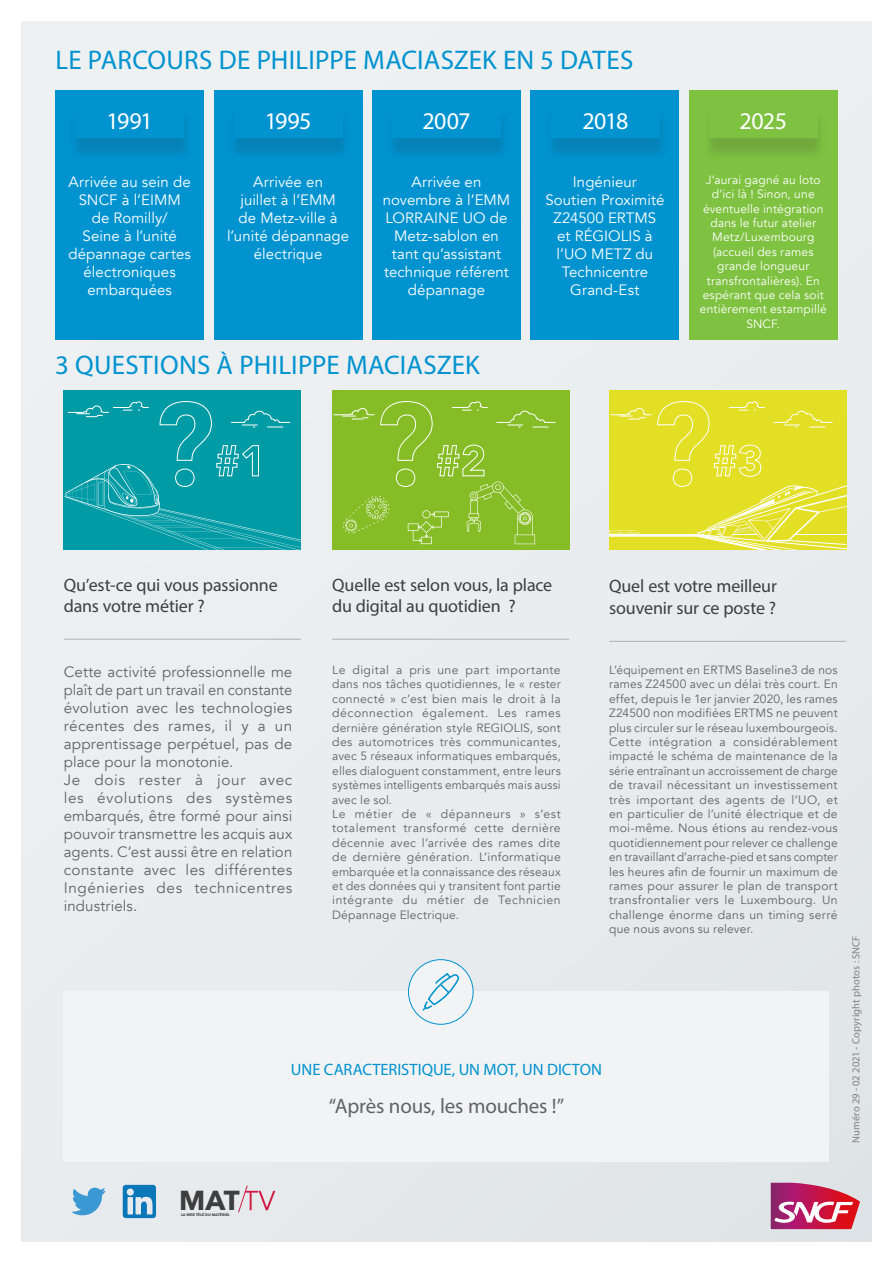
<style>
.page{position:relative;width:893px;height:1263px;background:#fff}
.page>*{position:absolute;margin:0;border:0;box-sizing:border-box;transform-origin:0 0}
.t1{font:700 27.45px "Avenir Next";color:#3e3e3f}
.t2{font:27px "Myriad Pro";letter-spacing:.005em;color:#0093d0}
.t3{font:24px "Myriad Pro";letter-spacing:-.025em;color:#fff}
.t4{font:21px "Myriad Pro";letter-spacing:-.005em;color:#636366}
.t5{font:18px/21.6px "Myriad Pro";letter-spacing:-.01em;color:#3e3e3f}
.t6{font:16.5px "Myriad Pro";color:#0093d0}
.t7{font:15px/18px "Avenir";letter-spacing:.015em;color:#636366;text-align:justify}
.t8{font:15px/18px "Avenir";letter-spacing:.005em;color:#fff;text-align:center}
.t9{font:12px/14.4px "Avenir";letter-spacing:.02em;color:#636366;text-align:justify}
.t10{font:12px/14.4px "Avenir";letter-spacing:.015em;color:#fff;text-align:center}
.t11{font:10.5px "Myriad Pro";letter-spacing:.01em;color:#808285}
.t12{font:700 3.75px "Avenir Next";color:#3e3e3f}
</style>
<div class="page">
<div style="left:21px;top:21px;width:851px;height:1221px;background:#e9edef"></div>
<svg style="left:771px;top:1183px;width:89px;height:46px"></svg>
<div style="left:55px;top:91px;width:149px;height:249px;background:#0093d0"></div>
<div style="left:64px;top:992px;width:765px;height:170px;background:#f2f3f4"></div>
<div style="left:214px;top:91px;width:148px;height:249px;background:#0093d0"></div>
<div style="left:530px;top:91px;width:149px;height:249px;background:#0093d0"></div>
<div style="left:689px;top:91px;width:149px;height:249px;background:#7fc241"></div>
<div style="left:68px;top:109px;width:126px;height:52px;background:#231f20;opacity:.15"></div>
<div style="left:75px;top:102px;width:109px;height:36px;background:#0093d0"></div>
<div style="left:227px;top:109px;width:125px;height:52px;background:#231f20;opacity:.15"></div>
<div style="left:234px;top:102px;width:108px;height:36px;background:#0093d0"></div>
<div style="left:544px;top:109px;width:125px;height:52px;background:#231f20;opacity:.15"></div>
<div style="left:551px;top:102px;width:109px;height:36px;background:#0093d0"></div>
<div style="left:702px;top:109px;width:125px;height:52px;background:#231f20;opacity:.15"></div>
<div style="left:709px;top:102px;width:109px;height:36px;background:#7fc241"></div>
<hr style="left:64px;top:639px;width:237px;height:1px;background:#adb1b1">
<hr style="left:332px;top:639px;width:237px;height:1px;background:#adb1b1">
<hr style="left:609px;top:641px;width:237px;height:1px;background:#adb1b1">
<div style="left:64px;top:390px;width:237px;height:160px;background:#009ba4"></div>
<svg style="left:64px;top:401px;width:237px;height:148px"></svg>
<div style="left:332px;top:390px;width:237px;height:160px;background:#86bc25"></div>
<svg style="left:333px;top:401px;width:223px;height:143px"></svg>
<div style="left:609px;top:390px;width:237px;height:160px;background:#e2df24"></div>
<svg style="left:609px;top:401px;width:237px;height:149px"></svg>
<div style="left:408px;top:960px;width:65px;height:64px;background:#f2f3f4;border-radius:50%"></div>
<div style="left:408px;top:959px;width:65px;height:66px;border:1px solid #0093d0;border-radius:50%"></div>
<svg style="left:422px;top:973px;width:38px;height:38px"></svg>
<svg style="left:72px;top:1188px;width:33px;height:27px"></svg>
<svg style="left:123px;top:1185px;width:33px;height:33px"></svg>
<svg style="left:238px;top:1185px;width:37px;height:28px"></svg>
<div style="left:372px;top:91px;width:149px;height:249px;background:#0093d0"></div>
<div style="left:385px;top:109px;width:125px;height:52px;background:#231f20;opacity:.15"></div>
<div style="left:392px;top:102px;width:109px;height:36px;background:#0093d0"></div>
<p class="t2" style="left:56px;top:44px;width:579px">LE PARCOURS DE PHILIPPE MACIASZEK EN 5 DATES</p>
<p class="t3" style="left:107px;top:106px;width:48px">1991</p>
<p class="t3" style="left:265px;top:106px;width:48px">1995</p>
<p class="t3" style="left:582px;top:106px;width:47px">2018</p>
<p class="t3" style="left:739px;top:106px;width:49px">2025</p>
<p class="t3" style="left:422px;top:106px;width:50px">2007</p>
<p class="t8" style="left:68px;top:173px;width:124px">Arrivée au sein de<br>SNCF à l’EIMM de Romilly/<br>Seine à l’unité dépannage cartes électroniques embarquées</p>
<p class="t8" style="left:227px;top:173px;width:124px">Arrivée en<br>juillet à l’EMM<br>de Metz-ville à l’unité dépannage électrique</p>
<p class="t8" style="left:545px;top:173px;width:121px">Ingénieur<br>Soutien Proximité<br>Z24500 ERTMS et RÉGIOLIS à l’UO METZ du<br>Technicentre<br>Grand-Est</p>
<p class="t10" style="left:700px;top:173px;width:129px">J’aurai gagné au loto d’ici là ! Sinon, une éventuelle intégration dans le futur atelier<br>Metz/Luxembourg (accueil des rames grande longueur transfrontalières). En espérant que cela soit entièrement estampillé<br>SNCF.</p>
<p class="t8" style="left:383px;top:173px;width:129px">Arrivée en novembre à l’EMM<br>LORRAINE UO de<br>Metz-sablon en tant qu’assistant technique référent dépannage</p>
<p class="t2" style="left:55px;top:348px;width:426px">3 QUESTIONS À PHILIPPE MACIASZEK</p>
<p class="t5" style="left:64px;top:573px;width:216px">Qu’est-ce qui vous passionne dans votre métier ?</p>
<p class="t5" style="left:332px;top:573px;width:222px">Quelle est selon vous, la place du digital au quotidien ?</p>
<p class="t5" style="left:609px;top:575px;width:169px">Quel est votre meilleur souvenir sur ce poste ?</p>
<p class="t7" style="left:64px;top:663px;width:230px">Cette activité professionnelle me plaît de part un travail en constante évolution avec les technologies récentes des rames, il y a un apprentissage perpétuel, pas de place pour la monotonie.</p>
<p class="t7" style="left:64px;top:771px;width:230px">Je dois rester à jour avec les évolutions des systèmes embarqués, être formé pour ainsi pouvoir transmettre les acquis aux agents. C’est aussi être en relation constante avec les différentes Ingénieries des technicentres industriels.</p>
<p class="t9" style="left:332px;top:663px;width:230px">Le digital a pris une part importante dans nos tâches quotidiennes, le « rester connecté » c’est bien mais le droit à la déconnection également. Les rames dernière génération style REGIOLIS, sont des automotrices très communicantes, avec 5 réseaux informatiques embarqués, elles dialoguent constamment, entre leurs systèmes intelligents embarqués mais aussi avec le sol.</p>
<p class="t9" style="left:332px;top:807px;width:230px">Le métier de « dépanneurs » s’est totalement transformé cette dernière décennie avec l’arrivée des rames dite de dernière génération. L’informatique embarquée et la connaissance des réseaux et des données qui y transitent font partie intégrante du métier de Technicien Dépannage Electrique.</p>
<p class="t9" style="left:609px;top:663px;width:230px">L’équipement en ERTMS Baseline3 de nos rames Z24500 avec un délai très court. En effet, depuis le 1er janvier 2020, les rames Z24500 non modifiées ERTMS ne peuvent plus circuler sur le réseau luxembourgeois.<br>Cette intégration a considérablement impacté le schéma de maintenance de la série entraînant un accroissement de charge de travail nécessitant un investissement très important des agents de l’UO, et en particulier de l’unité électrique et de moi-même. Nous étions au rendez-vous quotidiennement pour relever ce challenge en travaillant d’arrache-pied et sans compter les heures afin de fournir un maximum de rames pour assurer le plan de transport transfrontalier vers le Luxembourg. Un challenge énorme dans un timing serré que nous avons su relever.</p>
<p class="t6" style="left:291px;top:1059px;width:313px">UNE CARACTERISTIQUE, UN MOT, UN DICTON</p>
<p class="t4" style="left:329px;top:1093px;width:237px">“Après nous, les mouches !”</p>
<p class="t11" style="left:849px;top:1143px;width:209px;rotate:-90deg">Numéro 29 - 02 2021 - Copyright photos : SNCF</p>
<p class="t1" style="left:179px;top:1176px;width:62px">MAT</p>
<p class="t12" style="left:181px;top:1212px;width:50px">LA WEB TÉLÉ DU MATÉRIEL</p>
</div>
